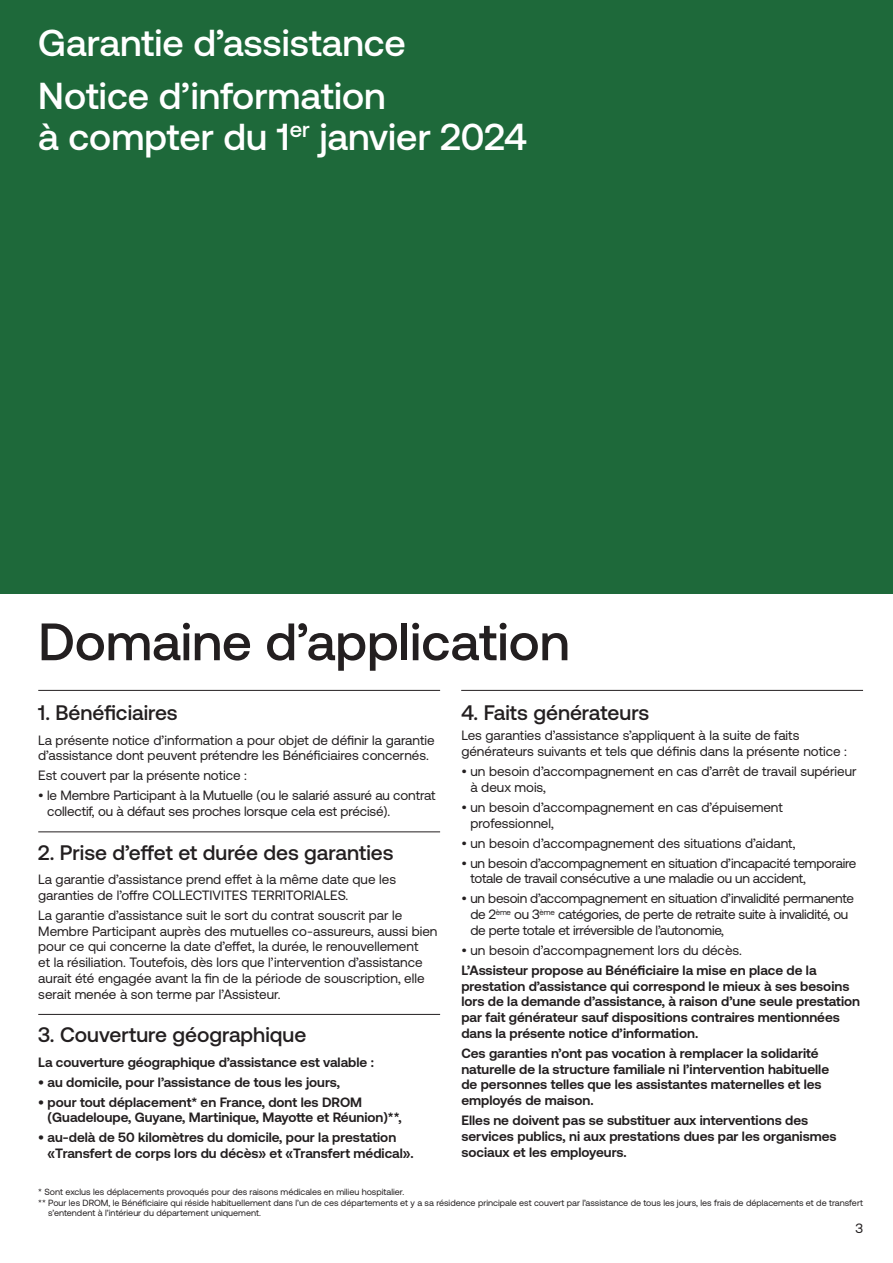
<style>
.page{position:relative;width:893px;height:1263px;background:#fff}
.page>*{position:absolute;margin:0;border:0;box-sizing:border-box;transform-origin:0 0}
.t1{font:500 52.5px "Aeonik MGEN";color:#231f20}
.t2{font:500 37.5px/53.2px "Aeonik MGEN";color:#fff}
.t3{font:500 21px "Aeonik MGEN";color:#231f20}
.t4{font:13.5px/15.8px "Aeonik MGEN";color:#231f20}
.t5{font:700 13.5px/15.8px "Aeonik MGEN";color:#231f20}
.t6{font:13.5px/15.8px "Aeonik MGEN";letter-spacing:-.02em;color:#231f20}
.t7{font:9px "Aeonik MGEN";color:#231f20}
</style>
<div class="page">
<div style="left:0;top:0;width:893px;height:594px;background:#1e693a"></div>
<hr style="left:38px;top:831px;width:402px;height:1px;background:#231f20">
<hr style="left:38px;top:1014px;width:402px;height:1px;background:#231f20">
<hr style="left:38px;top:690px;width:402px;height:1px;background:#231f20">
<hr style="left:461px;top:690px;width:402px;height:1px;background:#231f20">
<h2 class="t2" style="left:38px;top:16px;width:369px">Garantie d’assistance<br>Notice d’information</h2>
<h2 class="t2" style="left:38px;top:110px;width:490px">à compter du 1<sup>er</sup> janvier 2024</h2>
<h1 class="t1" style="left:38px;top:613px;width:533px">Domaine d’application</h1>
<h3 class="t3" style="left:38px;top:701px;width:141px">1. Bénéficiaires</h3>
<p class="t4" style="left:38px;top:732px;width:398px">La présente notice d’information a pour objet de définir la garantie d’assistance dont peuvent prétendre les Bénéficiaires concernés.</p>
<p class="t4" style="left:38px;top:768px;width:210px">Est couvert par la présente notice :</p>
<p class="t4" style="left:47px;top:788px;width:390px;text-indent:-9px">• le Membre Participant à la Mutuelle (ou le salarié assuré au contrat collectif, ou à défaut ses proches lorsque cela est précisé).</p>
<h3 class="t3" style="left:38px;top:841px;width:357px">2. Prise d’effet et durée des garanties</h3>
<p class="t4" style="left:38px;top:871px;width:359px">La garantie d’assistance prend effet à la même date que les garanties de l’offre COLLECTIVITES TERRITORIALES.</p>
<p class="t4" style="left:38px;top:907px;width:401px">La garantie d’assistance suit le sort du contrat souscrit par le Membre Participant auprès des mutuelles co-assureurs, aussi bien pour ce qui concerne la date d’effet, la durée, le renouvellement<br>et la résiliation. Toutefois, dès lors que l’intervention d’assistance aurait été engagée avant la fin de la période de souscription, elle serait menée à son terme par l’Assisteur.</p>
<h3 class="t3" style="left:38px;top:1023px;width:270px">3. Couverture géographique</h3>
<p class="t5" style="left:38px;top:1054px;width:337px">La couverture géographique d’assistance est valable :</p>
<p class="t5" style="left:38px;top:1074px;width:303px">• au domicile, pour l’assistance de tous les jours,</p>
<p class="t5" style="left:48px;top:1094px;width:355px;text-indent:-9px">• pour tout déplacement* en France, dont les DROM (Guadeloupe, Guyane, Martinique, Mayotte et Réunion)**,</p>
<p class="t5" style="left:48px;top:1130px;width:368px;text-indent:-9px">• au-delà de 50 kilomètres du domicile, pour la prestation «Transfert de corps lors du décès» et «Transfert médical».</p>
<h3 class="t3" style="left:461px;top:701px;width:189px">4. Faits générateurs</h3>
<p class="t4" style="left:461px;top:728px;width:387px">Les garanties d’assistance s’appliquent à la suite de faits générateurs suivants et tels que définis dans la présente notice :</p>
<p class="t4" style="left:470px;top:763px;width:388px;text-indent:-9px">• un besoin d’accompagnement en cas d’arrêt de travail supérieur à deux mois,</p>
<p class="t4" style="left:470px;top:799px;width:314px;text-indent:-9px">• un besoin d’accompagnement en cas d’épuisement professionnel,</p>
<p class="t4" style="left:461px;top:835px;width:336px">• un besoin d’accompagnement des situations d’aidant,</p>
<p class="t6" style="left:470px;top:855px;width:387px;text-indent:-9px">• un besoin d’accompagnement en situation d’incapacité temporaire totale de travail consécutive a une maladie ou un accident,</p>
<p class="t6" style="left:470px;top:891px;width:385px;text-indent:-9px">• un besoin d’accompagnement en situation d’invalidité permanente de 2<sup>ème</sup> ou 3<sup>ème</sup> catégories, de perte de retraite suite à invalidité, ou de perte totale et irréversible de l’autonomie,</p>
<p class="t4" style="left:461px;top:942px;width:282px">• un besoin d’accompagnement lors du décès.</p>
<p class="t5" style="left:461px;top:962px;width:400px">L’Assisteur propose au Bénéficiaire la mise en place de la prestation d’assistance qui correspond le mieux à ses besoins lors de la demande d’assistance, à raison d’une seule prestation par fait générateur sauf dispositions contraires mentionnées dans la présente notice d’information.</p>
<p class="t5" style="left:461px;top:1045px;width:369px">Ces garanties n’ont pas vocation à remplacer la solidarité naturelle de la structure familiale ni l’intervention habituelle de personnes telles que les assistantes maternelles et les employés de maison.</p>
<p class="t5" style="left:461px;top:1112px;width:377px">Elles ne doivent pas se substituer aux interventions des services publics, ni aux prestations dues par les organismes sociaux et les employeurs.</p>
<p class="t7" style="left:38px;top:1187px;width:367px">* Sont exclus les déplacements provoqués pour des raisons médicales en milieu hospitalier.</p>
<p class="t7" style="left:38px;top:1198px;width:826px">** Pour les DROM, le Bénéficiaire qui réside habituellement dans l’un de ces départements et y a sa résidence principale est couvert par l’assistance de tous les jours, les frais de déplacements et de transfert</p>
<p class="t7" style="left:48px;top:1208px;width:214px">s’entendent à l’intérieur du département uniquement.</p>
<p class="t4" style="left:855px;top:1221px;width:9px">3</p>
</div>
